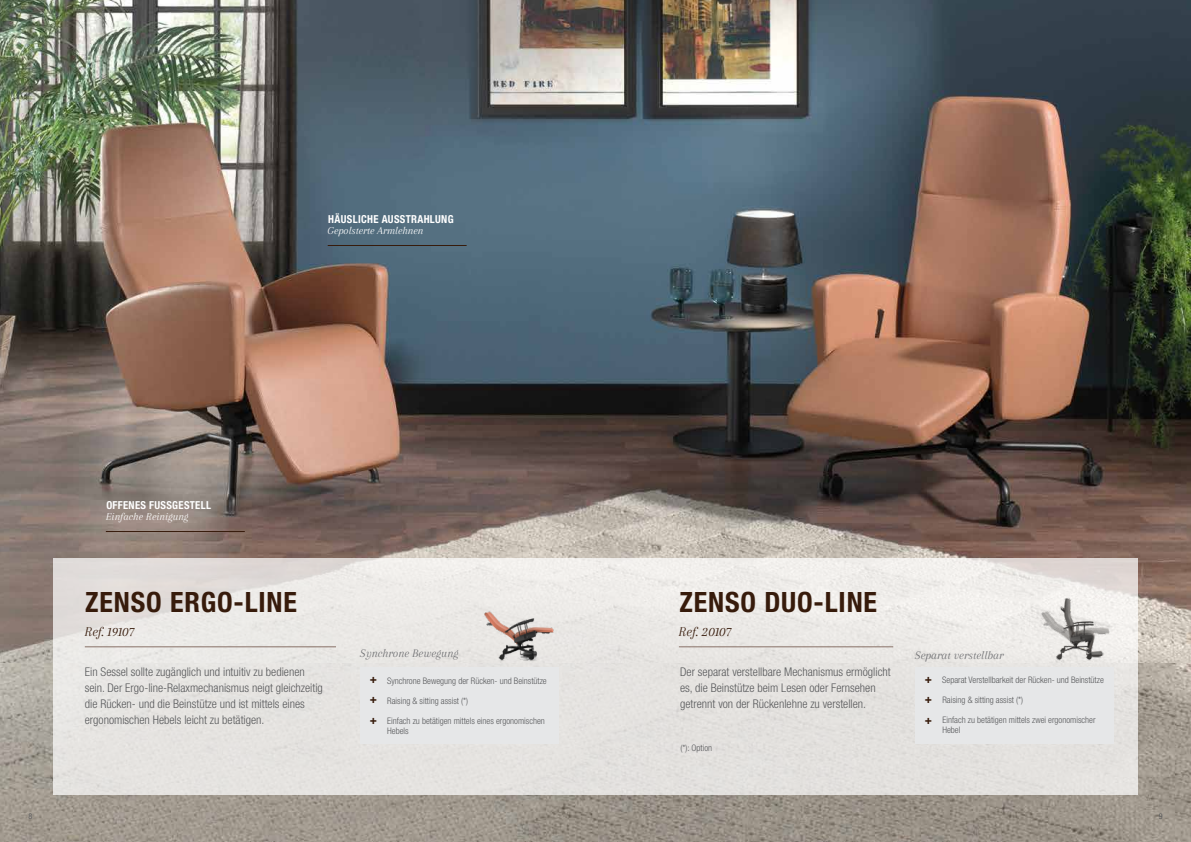
<style>
.page{position:relative;width:1191px;height:842px;background:#fff}
.page>*{position:absolute;margin:0;border:0;box-sizing:border-box;transform-origin:0 0}
.t1{font:700 condensed 28px "Helvetica Neue LT Std";letter-spacing:.03em;color:#371b0b}
.t2{font:italic 14px "Arapey";color:#371b0b}
.t3{font:300 condensed 12px/16px "Helvetica Neue LT Std";color:#58595b}
.t4{font:italic 12px "Arapey";color:#6d6e71}
.t5{font:700 condensed 12px/20.5px "Helvetica Neue LT Std";color:#371b0b;text-align:justify}
.t6{font:700 condensed 11px "Helvetica Neue LT Std";letter-spacing:.03em;color:#fff}
.t7{font:italic 11px "Arapey";color:#fff}
.t8{font:300 condensed 9px/10px "Helvetica Neue LT Std";color:#58595b}
.t9{font:condensed 8px "Helvetica Neue LT Std";color:#58595b}
</style>
<div class="page">
<img style="left:0;top:0;width:1191px;height:842px">
<svg style="left:53px;top:558px;width:1084px;height:237px;fill:#e6e4e1"></svg>
<hr style="left:85px;top:647px;width:251px;height:1px;background:#887167">
<div style="left:360px;top:667px;width:198px;height:76px;background:#e6e7e8"></div>
<img style="left:478px;top:578px;width:84px;height:85px">
<img style="left:1035px;top:578px;width:84px;height:85px">
<div style="left:915px;top:667px;width:198px;height:77px;background:#e6e7e8"></div>
<hr style="left:679px;top:647px;width:214px;height:1px;background:#887167">
<hr style="left:328px;top:245px;width:138px;height:1px;background:#371b0b">
<hr style="left:106px;top:531px;width:139px;height:1px;background:#371b0b">
<p class="t6" style="left:106px;top:498px;width:106px">OFFENES FUSSGESTELL</p>
<p class="t7" style="left:106px;top:511px;width:84px">Einfache Reinigung</p>
<p class="t6" style="left:328px;top:212px;width:127px">HÄUSLICHE AUSSTRAHLUNG</p>
<p class="t7" style="left:328px;top:225px;width:97px">Gepolsterte Armlehnen</p>
<h1 class="t1" style="left:85px;top:585px;width:213px">ZENSO ERGO-LINE</h1>
<p class="t2" style="left:84px;top:624px;width:51px">Ref. 19107</p>
<p class="t3" style="left:85px;top:663px;width:239px">Ein Sessel sollte zugänglich und intuitiv zu bedienen sein. Der Ergo-line-Relaxmechanismus neigt gleichzeitig die Rücken- und die Beinstütze und ist mittels eines ergonomischen Hebels leicht zu betätigen.</p>
<p class="t4" style="left:360px;top:647px;width:100px">Synchrone Bewegung</p>
<p class="t8" style="left:387px;top:675px;width:161px">Synchrone Bewegung der Rücken- und Beinstütze</p>
<p class="t8" style="left:387px;top:695px;width:82px">Raising &amp; sitting assist (*)</p>
<p class="t8" style="left:387px;top:715px;width:159px">Einfach zu betätigen mittels eines ergonomischen<br>Hebels</p>
<p class="t5" style="left:370px;top:669px;width:9px">+ + +</p>
<h1 class="t1" style="left:679px;top:585px;width:199px">ZENSO DUO-LINE</h1>
<p class="t2" style="left:678px;top:624px;width:54px">Ref. 20107</p>
<p class="t3" style="left:680px;top:663px;width:212px">Der separat verstellbare Mechanismus ermöglicht es, die Beinstütze beim Lesen oder Fernsehen getrennt von der Rückenlehne zu verstellen.</p>
<p class="t8" style="left:680px;top:743px;width:33px">(*): Option</p>
<p class="t4" style="left:915px;top:648px;width:90px">Separat verstellbar</p>
<p class="t8" style="left:942px;top:675px;width:163px">Separat Verstellbarkeit der Rücken- und Beinstütze</p>
<p class="t8" style="left:942px;top:695px;width:82px">Raising &amp; sitting assist (*)</p>
<p class="t8" style="left:942px;top:715px;width:155px">Einfach zu betätigen mittels zwei ergonomischer<br>Hebel</p>
<p class="t5" style="left:925px;top:668px;width:9px">+ + +</p>
<p class="t9" style="left:28px;top:811px;width:5px">8</p>
<p class="t9" style="left:1158px;top:812px;width:5px">9</p>
</div>
